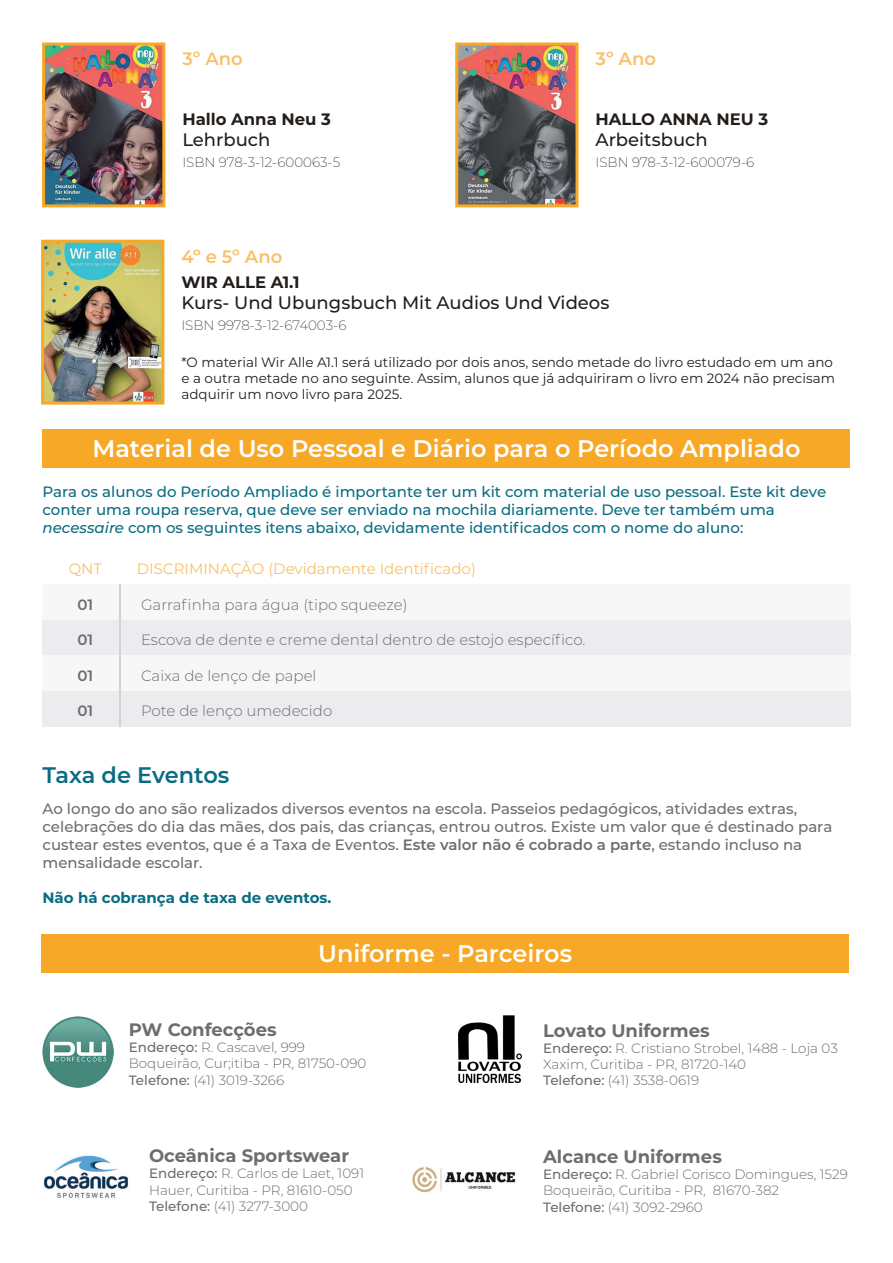
<style>
.page{position:relative;width:893px;height:1263px;background:#fff}
.page>*{position:absolute;margin:0;border:0;box-sizing:border-box;transform-origin:0 0}
.t1{font:600 24px "Montserrat";color:#fff}
.t2{font:600 22.5px "Montserrat";letter-spacing:-.005em;color:#096c82}
.t3{font:700 18px "Montserrat";color:#6c6d70}
.t4{font:500 18px "Montserrat";color:#241e1b}
.t5{font:600 18px "Montserrat";color:#f9c069}
.t6{font:700 16.5px "Montserrat";color:#241e1b}
.t7{font:500 15px/18px "Montserrat";color:#6c6d70}
.t8{font:500 15px/18px "Montserrat";color:#096c82}
.t9{font:300 15px "Montserrat";color:#6c6d70}
.t10{font:15px "Montserrat";color:#f9c069}
.t11{font:700 15px "Montserrat";color:#096c82}
.t12{font:600 15px "Montserrat";letter-spacing:-.005em;color:#6c6d70}
.t13{font:300 13.5px/16.2px "Montserrat";color:#6c6d70}
.t14{font:13.5px/16.2px "Montserrat";color:#241e1b}
.t15{font:200 13.5px "Montserrat";color:#241e1b}
.s1{font-style:italic}
.s2{font-weight:600}
.s3{font-weight:500}
</style>
<div class="page">
<div style="left:43px;top:429px;width:807px;height:39px;background:#f6a826"></div>
<div style="left:43px;top:691px;width:94px;height:36px;background:#ececee"></div>
<div style="left:137px;top:691px;width:713px;height:36px;background:#ececee"></div>
<div style="left:43px;top:620px;width:94px;height:36px;background:#ececee"></div>
<div style="left:137px;top:620px;width:713px;height:36px;background:#ececee"></div>
<div style="left:43px;top:584px;width:94px;height:36px;background:#f7f7f8"></div>
<div style="left:137px;top:584px;width:713px;height:36px;background:#f7f7f8"></div>
<div style="left:43px;top:656px;width:94px;height:35px;background:#f7f7f8"></div>
<div style="left:137px;top:656px;width:713px;height:35px;background:#f7f7f8"></div>
<hr style="left:119px;top:584px;width:2px;height:143px;background:#d1d2d4">
<div style="left:41px;top:934px;width:808px;height:38px;background:#f6a826"></div>
<img style="left:458px;top:1015px;width:64px;height:68px">
<img style="left:43px;top:1017px;width:70px;height:70px">
<img style="left:44px;top:1155px;width:84px;height:44px">
<img style="left:412px;top:1167px;width:104px;height:26px">
<img style="left:42px;top:43px;width:123px;height:164px">
<img style="left:455px;top:43px;width:123px;height:164px">
<img style="left:41px;top:240px;width:123px;height:165px">
<h3 class="t5" style="left:182px;top:46px;width:62px">3º Ano</h3>
<p class="t6" style="left:182px;top:108px;width:150px">Hallo Anna Neu 3</p>
<h3 class="t4" style="left:182px;top:127px;width:89px">Lehrbuch</h3>
<p class="t15" style="left:182px;top:154px;width:159px">ISBN 978-3-12-600063-5</p>
<h3 class="t5" style="left:595px;top:46px;width:62px">3º Ano</h3>
<p class="t6" style="left:595px;top:108px;width:174px">HALLO ANNA NEU 3</p>
<h3 class="t4" style="left:595px;top:127px;width:114px">Arbeitsbuch</h3>
<p class="t15" style="left:595px;top:154px;width:160px">ISBN 978-3-12-600079-6</p>
<h3 class="t5" style="left:181px;top:243px;width:102px">4º e 5º Ano</h3>
<p class="t6" style="left:181px;top:270px;width:120px">WIR ALLE A1.1</p>
<h3 class="t4" style="left:181px;top:290px;width:429px">Kurs- Und Ubungsbuch Mit Audios Und Videos</h3>
<p class="t15" style="left:181px;top:316px;width:167px">ISBN 9978-3-12-674003-6</p>
<p class="t14" style="left:181px;top:354px;width:655px">*O material Wir Alle A1.1 será utilizado por dois anos, sendo metade do livro estudado em um ano e a outra metade no ano seguinte. Assim, alunos que já adquiriram o livro em 2024 não precisam adquirir um novo livro para 2025.</p>
<h1 class="t1" style="left:92px;top:431px;width:710px">Material de Uso Pessoal e Diário para o Período Ampliado</h1>
<p class="t8" style="left:43px;top:482px;width:785px">Para os alunos do Período Ampliado é importante ter um kit com material de uso pessoal. Este kit deve conter uma roupa reserva, que deve ser enviado na mochila diariamente. Deve ter também uma <span class="s1">necessaire</span> com os seguintes itens abaixo, devidamente identificados com o nome do aluno:</p>
<p class="t10" style="left:69px;top:558px;width:35px">QNT</p>
<p class="t10" style="left:137px;top:558px;width:341px">DISCRIMINAÇÃO (Devidamente Identificado)</p>
<p class="t12" style="left:78px;top:593px;width:17px">01</p>
<p class="t9" style="left:141px;top:594px;width:268px">Garrafinha para água (tipo squeeze)</p>
<p class="t12" style="left:78px;top:629px;width:17px">01</p>
<p class="t9" style="left:141px;top:630px;width:446px">Escova de dente e creme dental dentro de estojo específico.</p>
<p class="t12" style="left:78px;top:665px;width:17px">01</p>
<p class="t9" style="left:141px;top:665px;width:177px">Caixa de lenço de papel</p>
<p class="t12" style="left:78px;top:700px;width:17px">01</p>
<p class="t9" style="left:141px;top:701px;width:193px">Pote de lenço umedecido</p>
<h2 class="t2" style="left:43px;top:759px;width:188px">Taxa de Eventos</h2>
<p class="t7" style="left:43px;top:799px;width:791px">Ao longo do ano são realizados diversos eventos na escola. Passeios pedagógicos, atividades extras, celebrações do dia das mães, dos pais, das crianças, entrou outros. Existe um valor que é destinado para custear estes eventos, que é a Taxa de Eventos. <span class="s2">Este valor não é cobrado a parte</span>, estando incluso na mensalidade escolar.</p>
<p class="t11" style="left:43px;top:887px;width:290px">Não há cobrança de taxa de eventos.</p>
<h1 class="t1" style="left:318px;top:936px;width:255px">Uniforme - Parceiros</h1>
<h3 class="t3" style="left:129px;top:1017px;width:149px">PW Confecções</h3>
<p class="t13" style="left:129px;top:1039px;width:239px"><span class="s3">Endereço:</span> R. Cascavel, 999<br>Boqueirão, Cur;itiba - PR, 81750-090<br><span class="s3">Telefone:</span> (41) 3019-3266</p>
<h3 class="t3" style="left:149px;top:1143px;width:202px">Oceânica Sportswear</h3>
<p class="t13" style="left:149px;top:1165px;width:217px"><span class="s3">Endereço:</span> R. Carlos de Laet, 1091<br>Hauer, Curitiba - PR, 81610-050<br><span class="s3">Telefone:</span> (41) 3277-3000</p>
<h3 class="t3" style="left:543px;top:1017px;width:168px">Lovato Uniformes</h3>
<p class="t13" style="left:543px;top:1039px;width:296px"><span class="s3">Endereço:</span> R. Cristiano Strobel, 1488 - Loja 03<br>Xaxim, Curitiba - PR, 81720-140<br><span class="s3">Telefone:</span> (41) 3538-0619</p>
<h3 class="t3" style="left:543px;top:1144px;width:180px">Alcance Uniformes</h3>
<p class="t13" style="left:543px;top:1166px;width:306px"><span class="s3">Endereço:</span> R. Gabriel Corisco Domingues, 1529<br>Boqueirão, Curitiba - PR, 81670-382<br><span class="s3">Telefone:</span> (41) 3092-2960</p>
</div>
